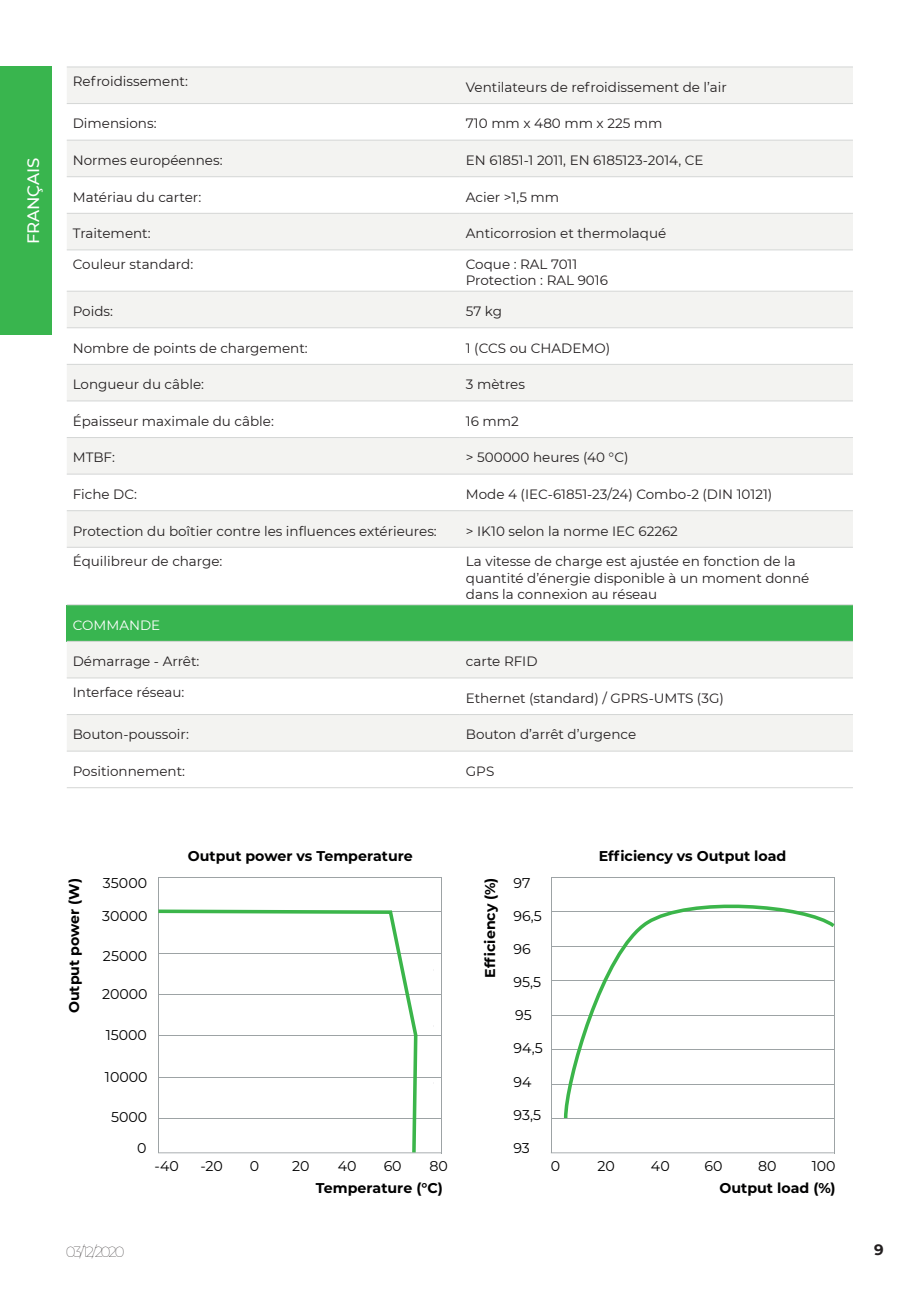
<style>
.page{position:relative;width:919px;height:1289px;background:#fff}
.page>*{position:absolute;margin:0;border:0;box-sizing:border-box;transform-origin:0 0}
.t1{font:500 16.5px "Montserrat";color:#fff}
.t2{font:100 15px "Montserrat";letter-spacing:-.14em;color:#231f20}
.t3{font:700 15px "Montserrat";color:#231f20}
.t4{font:700 14.25px "Montserrat";color:#000001}
.t5{font:14.25px/30.5px "Montserrat";color:#000001;text-align:right}
.t6{font:13.5px/16.2px "Montserrat";color:#231f20}
.t7{font:13.5px "Montserrat";color:#fff}
</style>
<div class="page">
<div style="left:0;top:67px;width:51px;height:268px;background:#39b54e"></div>
<div style="left:67px;top:68px;width:785px;height:35px;background:#f3f3f1"></div>
<svg style="left:67px;top:141px;width:785px;height:186px;fill:#f3f3f1"></svg>
<div style="left:67px;top:365px;width:785px;height:35px;background:#f3f3f1"></div>
<div style="left:67px;top:438px;width:785px;height:36px;background:#f3f3f1"></div>
<div style="left:67px;top:511px;width:785px;height:36px;background:#f3f3f1"></div>
<div style="left:67px;top:604px;width:785px;height:37px;background:#38b550"></div>
<div style="left:67px;top:642px;width:785px;height:35px;background:#f3f3f1"></div>
<div style="left:67px;top:715px;width:785px;height:35px;background:#f3f3f1"></div>
<hr style="left:67px;top:67px;width:393px;height:1px;background:#d4d6d5">
<hr style="left:460px;top:67px;width:392px;height:1px;background:#d4d6d5">
<hr style="left:67px;top:103px;width:393px;height:1px;background:#d4d6d5">
<hr style="left:460px;top:103px;width:392px;height:1px;background:#d4d6d5">
<hr style="left:67px;top:140px;width:393px;height:1px;background:#d4d6d5">
<hr style="left:460px;top:140px;width:392px;height:1px;background:#d4d6d5">
<hr style="left:67px;top:176px;width:393px;height:1px;background:#d4d6d5">
<hr style="left:460px;top:176px;width:392px;height:1px;background:#d4d6d5">
<hr style="left:67px;top:213px;width:393px;height:1px;background:#d4d6d5">
<hr style="left:460px;top:213px;width:392px;height:1px;background:#d4d6d5">
<hr style="left:67px;top:250px;width:393px;height:1px;background:#d4d6d5">
<hr style="left:460px;top:250px;width:392px;height:1px;background:#d4d6d5">
<hr style="left:67px;top:291px;width:393px;height:1px;background:#d4d6d5">
<hr style="left:460px;top:291px;width:392px;height:1px;background:#d4d6d5">
<hr style="left:67px;top:327px;width:393px;height:1px;background:#d4d6d5">
<hr style="left:460px;top:327px;width:392px;height:1px;background:#d4d6d5">
<hr style="left:67px;top:364px;width:393px;height:1px;background:#d4d6d5">
<hr style="left:460px;top:364px;width:392px;height:1px;background:#d4d6d5">
<hr style="left:67px;top:400px;width:393px;height:1px;background:#d4d6d5">
<hr style="left:460px;top:400px;width:392px;height:1px;background:#d4d6d5">
<hr style="left:67px;top:437px;width:393px;height:1px;background:#d4d6d5">
<hr style="left:460px;top:437px;width:392px;height:1px;background:#d4d6d5">
<hr style="left:67px;top:474px;width:393px;height:1px;background:#d4d6d5">
<hr style="left:460px;top:474px;width:392px;height:1px;background:#d4d6d5">
<hr style="left:67px;top:510px;width:393px;height:1px;background:#d4d6d5">
<hr style="left:460px;top:510px;width:392px;height:1px;background:#d4d6d5">
<hr style="left:67px;top:547px;width:393px;height:1px;background:#d4d6d5">
<hr style="left:460px;top:547px;width:392px;height:1px;background:#d4d6d5">
<hr style="left:67px;top:604px;width:393px;height:1px;background:#d4d6d5">
<hr style="left:460px;top:604px;width:392px;height:1px;background:#d4d6d5">
<hr style="left:67px;top:641px;width:393px;height:1px;background:#d4d6d5">
<hr style="left:460px;top:641px;width:392px;height:1px;background:#d4d6d5">
<hr style="left:67px;top:677px;width:393px;height:1px;background:#d4d6d5">
<hr style="left:460px;top:677px;width:392px;height:1px;background:#d4d6d5">
<hr style="left:67px;top:714px;width:393px;height:1px;background:#d4d6d5">
<hr style="left:460px;top:714px;width:392px;height:1px;background:#d4d6d5">
<hr style="left:67px;top:750px;width:393px;height:1px;background:#d4d6d5">
<hr style="left:460px;top:750px;width:392px;height:1px;background:#d4d6d5">
<hr style="left:67px;top:787px;width:393px;height:1px;background:#d4d6d5">
<hr style="left:460px;top:787px;width:392px;height:1px;background:#d4d6d5">
<hr style="left:158px;top:877px;width:1px;height:275px;background:#9da3a5">
<hr style="left:158px;top:911px;width:283px;height:1px;background:#9da3a5">
<hr style="left:158px;top:952px;width:283px;height:1px;background:#9da3a5">
<hr style="left:158px;top:993px;width:283px;height:1px;background:#9da3a5">
<hr style="left:158px;top:1035px;width:283px;height:1px;background:#9da3a5">
<hr style="left:158px;top:1076px;width:283px;height:1px;background:#9da3a5">
<hr style="left:158px;top:1117px;width:283px;height:1px;background:#9da3a5">
<hr style="left:158px;top:1152px;width:283px;height:1px;background:#9da3a5">
<hr style="left:440px;top:878px;width:1px;height:275px;background:#9da3a5">
<svg style="left:158px;top:909px;width:261px;height:245px"></svg>
<hr style="left:158px;top:877px;width:283px;height:1px;background:#9da3a5">
<hr style="left:551px;top:911px;width:283px;height:1px;background:#9da3a5">
<hr style="left:551px;top:946px;width:283px;height:1px;background:#9da3a5">
<hr style="left:551px;top:980px;width:283px;height:1px;background:#9da3a5">
<hr style="left:551px;top:1014px;width:283px;height:1px;background:#9da3a5">
<hr style="left:551px;top:1048px;width:283px;height:1px;background:#9da3a5">
<hr style="left:551px;top:1084px;width:283px;height:1px;background:#9da3a5">
<hr style="left:551px;top:1117px;width:283px;height:1px;background:#9da3a5">
<hr style="left:551px;top:877px;width:1px;height:275px;background:#9da3a5">
<hr style="left:551px;top:1152px;width:282px;height:1px;background:#9da3a5">
<hr style="left:833px;top:878px;width:1px;height:275px;background:#9da3a5">
<hr style="left:551px;top:877px;width:283px;height:1px;background:#9da3a5">
<svg style="left:562px;top:891px;width:273px;height:230px"></svg>
<p class="t1" style="left:22px;top:244px;width:89px;rotate:-90deg">FRANÇAIS</p>
<p class="t6" style="left:73px;top:73px;width:117px">Refroidissement:</p>
<p class="t6" style="left:466px;top:78px;width:262px">Ventilateurs de refroidissement de l’air</p>
<p class="t6" style="left:73px;top:115px;width:85px">Dimensions:</p>
<p class="t6" style="left:466px;top:115px;width:198px">710 mm x 480 mm x 225 mm</p>
<p class="t6" style="left:73px;top:152px;width:151px">Normes européennes:</p>
<p class="t6" style="left:466px;top:152px;width:239px">EN 61851-1 2011, EN 6185123-2014, CE</p>
<p class="t6" style="left:73px;top:188px;width:130px">Matériau du carter:</p>
<p class="t6" style="left:466px;top:188px;width:95px">Acier &gt;1,5 mm</p>
<p class="t6" style="left:73px;top:225px;width:79px">Traitement:</p>
<p class="t6" style="left:466px;top:225px;width:202px">Anticorrosion et thermolaqué</p>
<p class="t6" style="left:73px;top:255px;width:122px">Couleur standard:</p>
<p class="t6" style="left:466px;top:255px;width:113px">Coque : RAL 7011</p>
<p class="t6" style="left:466px;top:272px;width:143px">Protection : RAL 9016</p>
<p class="t6" style="left:73px;top:302px;width:42px">Poids:</p>
<p class="t6" style="left:466px;top:302px;width:38px">57 kg</p>
<p class="t6" style="left:73px;top:339px;width:236px">Nombre de points de chargement:</p>
<p class="t6" style="left:466px;top:339px;width:146px">1 (CCS ou CHADEMO)</p>
<p class="t6" style="left:73px;top:376px;width:133px">Longueur du câble:</p>
<p class="t6" style="left:466px;top:376px;width:61px">3 mètres</p>
<p class="t6" style="left:73px;top:412px;width:203px">Épaisseur maximale du câble:</p>
<p class="t6" style="left:466px;top:412px;width:54px">16 mm2</p>
<p class="t6" style="left:73px;top:449px;width:44px">MTBF:</p>
<p class="t6" style="left:466px;top:449px;width:164px">&gt; 500000 heures (40 °C)</p>
<p class="t6" style="left:73px;top:485px;width:66px">Fiche DC:</p>
<p class="t6" style="left:466px;top:485px;width:308px">Mode 4 (IEC-61851-23/24) Combo-2 (DIN 10121)</p>
<p class="t6" style="left:73px;top:522px;width:365px">Protection du boîtier contre les influences extérieures:</p>
<p class="t6" style="left:466px;top:522px;width:213px">&gt; IK10 selon la norme IEC 62262</p>
<p class="t6" style="left:73px;top:553px;width:151px">Équilibreur de charge:</p>
<p class="t6" style="left:466px;top:553px;width:345px">La vitesse de charge est ajustée en fonction de la quantité d’énergie disponible à un moment donné</p>
<p class="t6" style="left:466px;top:585px;width:193px">dans la connexion au réseau</p>
<p class="t7" style="left:73px;top:615px;width:89px">COMMANDE</p>
<p class="t6" style="left:73px;top:652px;width:128px">Démarrage - Arrêt:</p>
<p class="t6" style="left:466px;top:652px;width:73px">carte RFID</p>
<p class="t6" style="left:73px;top:683px;width:113px">Interface réseau:</p>
<p class="t6" style="left:466px;top:689px;width:259px">Ethernet (standard) / GPRS-UMTS (3G)</p>
<p class="t6" style="left:73px;top:726px;width:118px">Bouton-poussoir:</p>
<p class="t6" style="left:466px;top:726px;width:172px">Bouton d’arrêt d’urgence</p>
<p class="t6" style="left:73px;top:762px;width:114px">Positionnement:</p>
<p class="t6" style="left:466px;top:762px;width:30px">GPS</p>
<p class="t4" style="left:64px;top:1013px;width:137px;rotate:-90deg">Output power (W)</p>
<p class="t5" style="left:103px;top:867px;width:46px">35000</p>
<p class="t4" style="left:188px;top:845px;width:226px">Output power vs Temperature</p>
<p class="t5" style="left:102px;top:900px;width:47px">30000</p>
<p class="t5" style="left:103px;top:939px;width:46px">25000</p>
<p class="t5" style="left:102px;top:978px;width:47px">20000</p>
<p class="t5" style="left:106px;top:1019px;width:43px">15000</p>
<p class="t5" style="left:105px;top:1061px;width:44px">10000</p>
<p class="t5" style="left:111px;top:1101px;width:38px">5000<br>0</p>
<p class="t5" style="left:154px;top:1150px;width:26px">-40</p>
<p class="t5" style="left:200px;top:1150px;width:24px">-20</p>
<p class="t5" style="left:250px;top:1150px;width:11px">0</p>
<p class="t5" style="left:338px;top:1150px;width:20px">40</p>
<p class="t5" style="left:292px;top:1150px;width:19px">20</p>
<p class="t5" style="left:383px;top:1150px;width:20px">60</p>
<p class="t5" style="left:429px;top:1150px;width:20px">80</p>
<p class="t4" style="left:316px;top:1177px;width:128px">Temperature (°C)</p>
<p class="t4" style="left:479px;top:977px;width:102px;rotate:-90deg">Efficiency (%)</p>
<p class="t5" style="left:513px;top:867px;width:18px">97</p>
<p class="t5" style="left:513px;top:900px;width:30px">96,5</p>
<p class="t5" style="left:513px;top:933px;width:19px">96</p>
<p class="t5" style="left:513px;top:966px;width:29px">95,5</p>
<p class="t5" style="left:515px;top:999px;width:18px">95</p>
<p class="t5" style="left:513px;top:1032px;width:31px">94,5</p>
<p class="t5" style="left:513px;top:1065px;width:20px">94</p>
<p class="t5" style="left:513px;top:1098px;width:29px">93,5</p>
<p class="t5" style="left:513px;top:1131px;width:18px">93</p>
<p class="t4" style="left:598px;top:845px;width:189px">Efficiency vs Output load</p>
<p class="t5" style="left:551px;top:1150px;width:11px">0</p>
<p class="t5" style="left:597px;top:1150px;width:19px">20</p>
<p class="t5" style="left:651px;top:1150px;width:20px">40</p>
<p class="t5" style="left:704px;top:1150px;width:20px">60</p>
<p class="t5" style="left:758px;top:1150px;width:20px">80</p>
<p class="t5" style="left:811px;top:1150px;width:25px">100</p>
<p class="t4" style="left:719px;top:1177px;width:117px">Output load (%)</p>
<p class="t2" style="left:66px;top:1241px;width:60px">03/12/2020</p>
<p class="t3" style="left:874px;top:1238px;width:11px">9</p>
</div>
